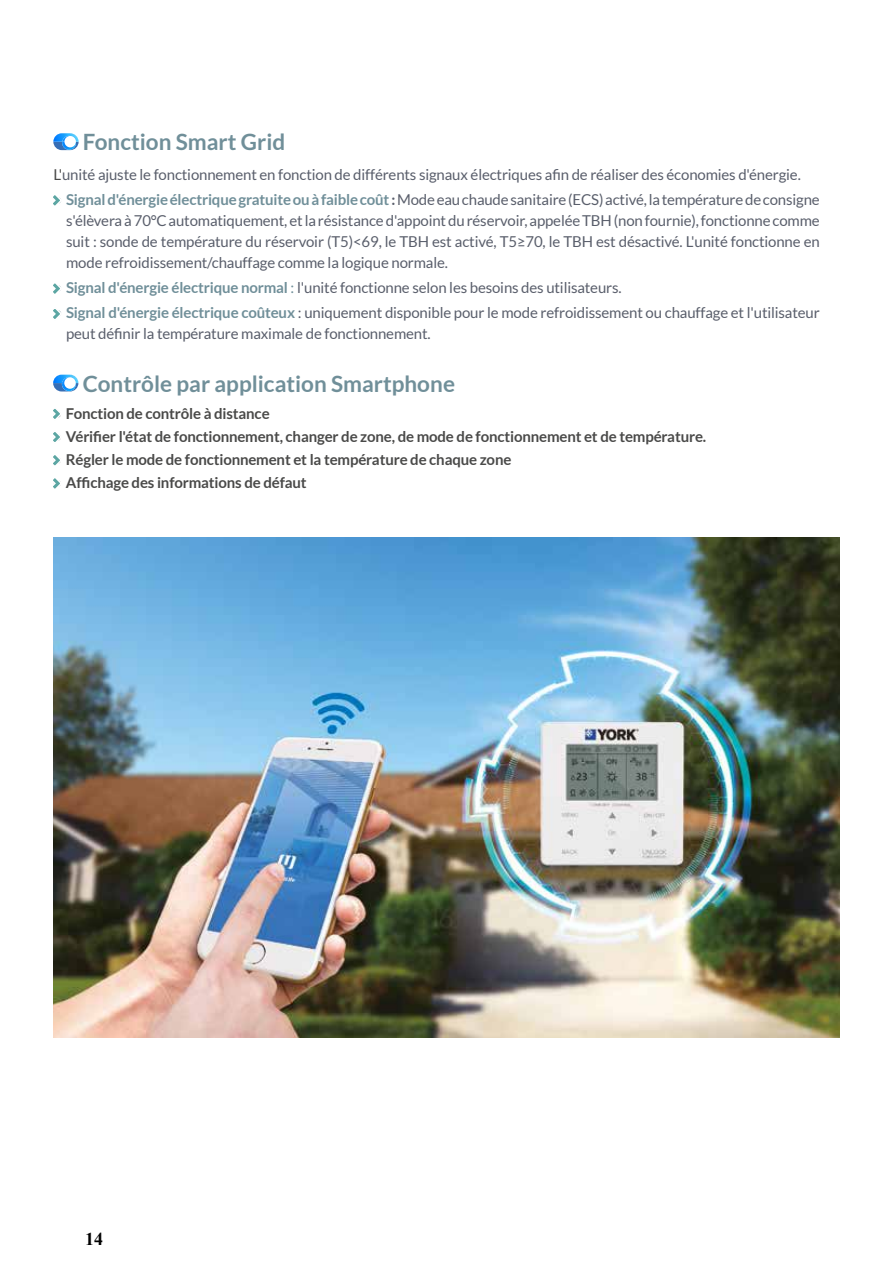
<style>
.page{position:relative;width:893px;height:1263px;background:#fff}
.page>*{position:absolute;margin:0;border:0;box-sizing:border-box;transform-origin:0 0}
.t1{font:700 22.5px "Lato";color:#708f99}
.t2{font:700 18px "Times New Roman";color:#000}
.t3{font:15px/21px "Lato";letter-spacing:-.01em;color:#595e6b;text-align:justify}
.t4{font:700 15px "Lato";letter-spacing:-.01em;color:#4a4a49}
.s1{color:#4a4a49}
.s2{font-weight:700;color:#708f99}
.s3{font-weight:700}
.s4{color:#708f99}
</style>
<div class="page">
<img style="left:53px;top:538px;width:787px;height:500px">
<svg style="left:53px;top:142px;width:26px;height:8px"></svg>
<img style="left:53px;top:133px;width:26px;height:9px">
<img style="left:62px;top:136px;width:14px;height:14px">
<div style="left:64px;top:136px;width:12px;height:11px;background:#fff;border-radius:50%"></div>
<svg style="left:53px;top:195px;width:7px;height:11px"></svg>
<svg style="left:53px;top:283px;width:7px;height:11px"></svg>
<svg style="left:53px;top:309px;width:7px;height:10px"></svg>
<svg style="left:53px;top:383px;width:25px;height:8px"></svg>
<img style="left:53px;top:375px;width:25px;height:8px">
<img style="left:62px;top:377px;width:14px;height:14px">
<div style="left:64px;top:377px;width:12px;height:12px;background:#fff;border-radius:50%"></div>
<svg style="left:53px;top:409px;width:7px;height:10px"></svg>
<svg style="left:53px;top:432px;width:7px;height:10px"></svg>
<svg style="left:53px;top:455px;width:7px;height:11px"></svg>
<svg style="left:53px;top:478px;width:7px;height:11px"></svg>
<h1 class="t1" style="left:83px;top:129px;width:204px">Fonction Smart Grid</h1>
<p class="t3" style="left:53px;top:164px;width:749px"><span class="s1">L'</span>unité ajuste le fonctionnement en fonction de différents signaux électriques afin de réaliser des économies d'énergie.</p>
<p class="t3" style="left:66px;top:189px;width:755px;text-indent:-13px"><span class="s2">• Signal d'énergie électrique gratuite ou à faible coût</span><span class="s3">:</span> Mode eau chaude sanitaire (ECS) activé, la température de consigne s'élèvera à 70°C automatiquement, et la résistance d'appoint du réservoir, appelée TBH (non fournie), fonctionne comme suit : sonde de température du réservoir (T5)&lt;69, le TBH est activé, T5≥70, le TBH est désactivé. L'unité fonctionne en mode refroidissement/chauffage comme la logique normale.</p>
<p class="t3" style="left:53px;top:277px;width:570px"><span class="s2">• Signal d'énergie électrique normal</span> <span class="s4">:</span> l'unité fonctionne selon les besoins des utilisateurs.</p>
<p class="t3" style="left:66px;top:302px;width:755px;text-indent:-13px"><span class="s2">• Signal d'énergie électrique coûteux</span> : uniquement disponible pour le mode refroidissement ou chauffage et l'utilisateur peut définir la température maximale de fonctionnement.</p>
<h1 class="t1" style="left:83px;top:370px;width:374px">Contrôle par application Smartphone</h1>
<p class="t4" style="left:53px;top:405px;width:218px">• Fonction de contrôle à distance</p>
<p class="t4" style="left:53px;top:428px;width:655px">• Vérifier l'état de fonctionnement, changer de zone, de mode de fonctionnement et de température.</p>
<p class="t4" style="left:53px;top:451px;width:460px">• Régler le mode de fonctionnement et la température de chaque zone</p>
<p class="t4" style="left:53px;top:474px;width:255px">• Affichage des informations de défaut</p>
<p class="t2" style="left:85px;top:1226px;width:19px">14</p>
</div>
